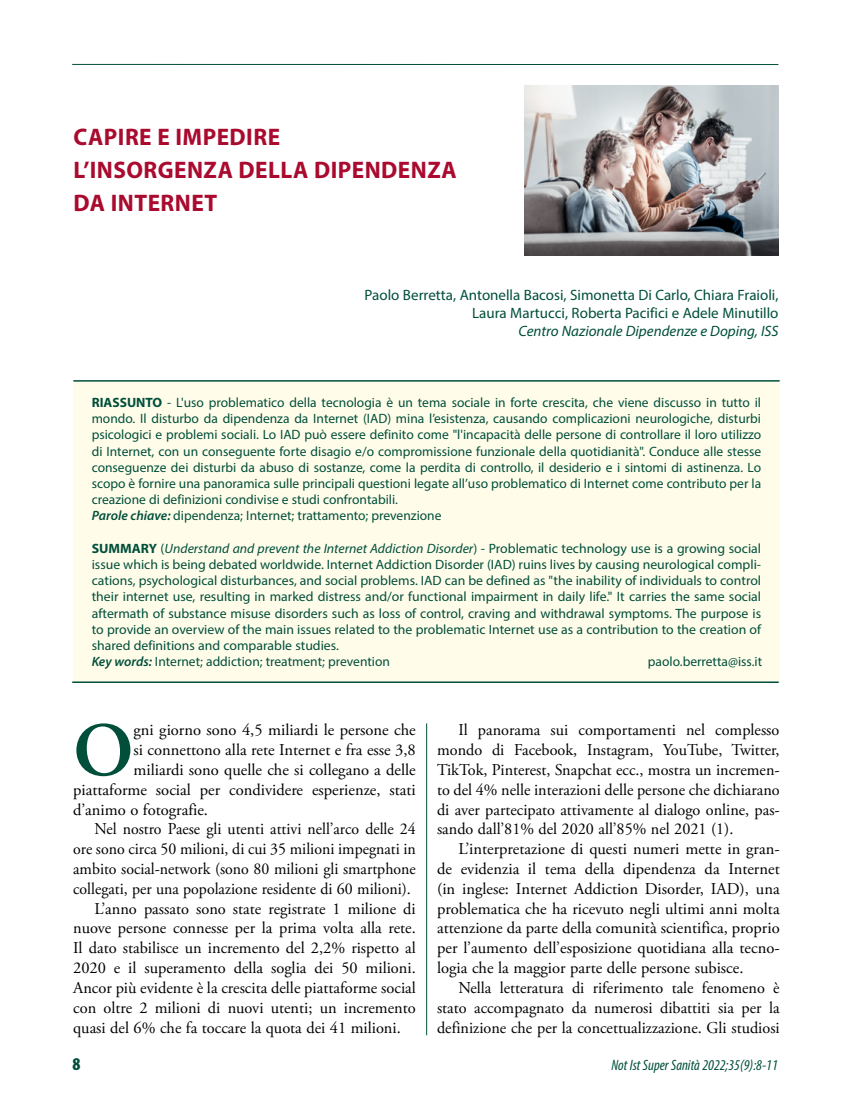
<style>
.page{position:relative;width:851px;height:1106px;background:#fff}
.page>*{position:absolute;margin:0;border:0;box-sizing:border-box;transform-origin:0 0}
.t1{font:600 76.2px "Adobe Garamond Pro";color:#014f3b}
.t2{font:700 24px/33px "Myriad Pro";letter-spacing:.02em;color:#a90a2e}
.t3{font:900 condensed 18px "Myriad Pro";color:#014f3b}
.t4{font:16.5px/19.8px "Adobe Garamond Pro";color:#000;text-align:justify}
.t5{font:16.5px "Adobe Garamond Pro";color:#000;scale:.96 1}
.t6{font:15px/18px "Myriad Pro";color:#014f3b;text-align:right}
.t7{font:italic 15px "Myriad Pro";color:#014f3b}
.t8{font:italic condensed 15px "Myriad Pro";color:#014f3b}
.t9{font:13.5px/16.2px "Myriad Pro";color:#014f3b}
.s1{font-weight:700}
.s2{font-weight:600;font-style:italic}
.s3{font-style:italic}
</style>
<div class="page">
<hr style="left:426px;top:723px;width:1px;height:312px;background:#014f3b">
<hr style="left:72px;top:64px;width:706px;height:1px;background:#014f3b">
<img style="left:524px;top:85px;width:254px;height:170px">
<div style="left:73px;top:381px;width:706px;height:301px;background:#fffdea"></div>
<hr style="left:72px;top:681px;width:706px;height:2px;background:#014f3b">
<hr style="left:73px;top:380px;width:706px;height:1px;background:#014f3b">
<h2 class="t2" style="left:74px;top:120px;width:384px">CAPIRE E IMPEDIRE<br>L’INSORGENZA DELLA DIPENDENZA<br>DA INTERNET</h2>
<p class="t6" style="left:364px;top:285px;width:415px">Paolo Berretta, Antonella Bacosi, Simonetta Di Carlo, Chiara Fraioli,<br>Laura Martucci, Roberta Pacifici e Adele Minutillo</p>
<p class="t7" style="left:518px;top:321px;width:261px">Centro Nazionale Dipendenze e Doping, ISS</p>
<p class="t9" style="left:92px;top:394px;width:671px"><span class="s1">RIASSUNTO</span> - L'uso problematico della tecnologia è un tema sociale in forte crescita, che viene discusso in tutto il mondo. Il disturbo da dipendenza da Internet (IAD) mina l’esistenza, causando complicazioni neurologiche, disturbi psicologici e problemi sociali. Lo IAD può essere definito come "l'incapacità delle persone di controllare il loro utilizzo di Internet, con un conseguente forte disagio e/o compromissione funzionale della quotidianità". Conduce alle stesse conseguenze dei disturbi da abuso di sostanze, come la perdita di controllo, il desiderio e i sintomi di astinenza. Lo scopo è fornire una panoramica sulle principali questioni legate all’uso problematico di Internet come contributo per la creazione di definizioni condivise e studi confrontabili.<br><span class="s2">Parole chiave:</span> dipendenza; Internet; trattamento; prevenzione</p>
<p class="t9" style="left:92px;top:540px;width:671px"><span class="s1">SUMMARY</span> (<span class="s3">Understand and prevent the Internet Addiction Disorder</span>) - Problematic technology use is a growing social issue which is being debated worldwide. Internet Addiction Disorder (IAD) ruins lives by causing neurological compli&shy;cations, psychological disturbances, and social problems. IAD can be defined as "the inability of individuals to control their internet use, resulting in marked distress and/or functional impairment in daily life." It carries the same social aftermath of substance misuse disorders such as loss of control, craving and withdrawal symptoms. The purpose is to provide an overview of the main issues related to the problematic Internet use as a contribution to the creation of shared definitions and comparable studies.<br><span class="s2">Key words:</span> Internet; addiction; treatment; prevention</p>
<p class="t9" style="left:648px;top:653px;width:116px">paolo.berretta@iss.it</p>
<h1 class="t1" style="left:73px;top:707px;width:62px">O</h1>
<p class="t4" style="left:134px;top:721px;width:284px">gni giorno sono 4,5 miliardi le persone che</p>
<p class="t4" style="left:134px;top:740px;width:283px">si connettono alla rete Internet e fra esse 3,8</p>
<p class="t4" style="left:134px;top:760px;width:283px">miliardi sono quelle che si collegano a delle</p>
<p class="t4" style="left:73px;top:780px;width:344px">piattaforme social per condividere esperienze, stati</p>
<p class="t4" style="left:73px;top:800px;width:136px">d’animo o fotografie.</p>
<p class="t5" style="left:94px;top:819px;width:336px">Nel nostro Paese gli utenti attivi nell’arco delle 24</p>
<p class="t5" style="left:73px;top:839px;width:358px">ore sono circa 50 milioni, di cui 35 milioni impegnati in</p>
<p class="t5" style="left:73px;top:859px;width:358px">ambito social-network (sono 80 milioni gli smartphone</p>
<p class="t5" style="left:73px;top:878px;width:353px">collegati, per una popolazione residente di 60 milioni).</p>
<p class="t4" style="left:94px;top:899px;width:323px">L’anno passato sono state registrate 1 milione di</p>
<p class="t4" style="left:73px;top:919px;width:344px">nuove persone connesse per la prima volta alla rete.</p>
<p class="t4" style="left:73px;top:938px;width:344px">Il dato stabilisce un incremento del 2,2% rispetto al</p>
<p class="t4" style="left:73px;top:958px;width:344px">2020 e il superamento della soglia dei 50 milioni.</p>
<p class="t4" style="left:73px;top:978px;width:344px">Ancor più evidente è la crescita delle piattaforme social</p>
<p class="t4" style="left:73px;top:998px;width:344px">con oltre 2 milioni di nuovi utenti; un incremento</p>
<p class="t4" style="left:73px;top:1018px;width:329px">quasi del 6% che fa toccare la quota dei 41 milioni.</p>
<p class="t4" style="left:437px;top:721px;width:344px;text-indent:21px">Il panorama sui comportamenti nel complesso mondo di Facebook, Instagram, YouTube, Twitter, TikTok, Pinterest, Snapchat ecc., mostra un incremen&shy;to del 4% nelle interazioni delle persone che dichiarano di aver partecipato attivamente al dialogo online, pas&shy;sando dall’81% del 2020 all’85% nel 2021 (1).</p>
<p class="t4" style="left:437px;top:839px;width:344px;text-indent:21px">L’interpretazione di questi numeri mette in gran&shy;de evidenzia il tema della dipendenza da Internet (in inglese: Internet Addiction Disorder, IAD), una problematica che ha ricevuto negli ultimi anni molta attenzione da parte della comunità scientifica, proprio per l’aumento dell’esposizione quotidiana alla tecno&shy;logia che la maggior parte delle persone subisce.</p>
<p class="t4" style="left:437px;top:978px;width:344px;text-indent:21px">Nella letteratura di riferimento tale fenomeno è stato accompagnato da numerosi dibattiti sia per la definizione che per la concettualizzazione. Gli studiosi</p>
<h3 class="t3" style="left:72px;top:1054px;width:9px">8</h3>
<p class="t8" style="left:611px;top:1056px;width:168px">Not Ist Super Sanità 2022;35(9):8-11</p>
</div>
